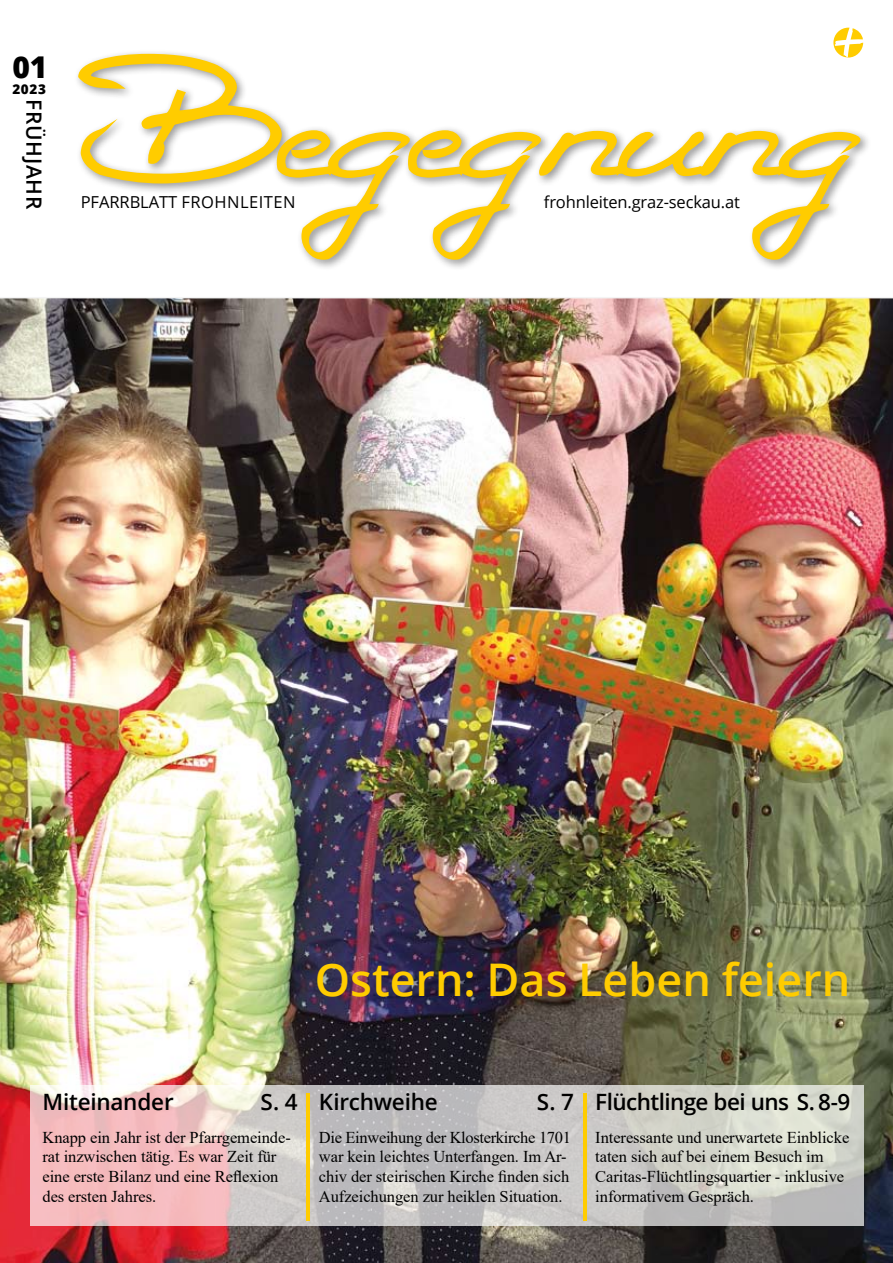
<style>
.page{position:relative;width:893px;height:1263px;background:#fff}
.page>*{position:absolute;margin:0;border:0;box-sizing:border-box;transform-origin:0 0}
.t1{font:201.9px "WIP First Lady";color:#fc0}
.t2{font:600 45px "Open Sans";color:#fc0}
.t3{font:800 30px "Open Sans";color:#000}
.t4{font:600 22.5px "Open Sans";letter-spacing:-.015em;color:#000}
.t5{font:600 21px "Open Sans";letter-spacing:.03em;color:#000}
.t6{font:16.5px/19.8px "Times New Roman";letter-spacing:-.005em;color:#000}
.t7{font:16.5px "Open Sans";letter-spacing:-.005em;color:#000}
.t8{font:16.5px "Open Sans";letter-spacing:.03em;color:#000}
.t9{font:800 13.5px "Open Sans";color:#000}
.s1{font-size:266.25px}
</style>
<div class="page">
<img style="left:0;top:297px;width:893px;height:966px">
<svg style="left:30px;top:1085px;width:833px;height:141px"></svg>
<svg style="left:77px;top:28px;width:786px;height:233px"></svg>
<hr style="left:307px;top:1093px;width:3px;height:127px;background:#fc0">
<hr style="left:583px;top:1093px;width:3px;height:127px;background:#fc0">
<h3 class="t3" style="left:12px;top:44px;width:37px">01</h3>
<p class="t9" style="left:12px;top:79px;width:35px">2023</p>
<p class="t5" style="left:48px;top:99px;width:107px;rotate:90deg">Frühjahr</p>
<h1 class="t1" style="left:94px;top:52px;width:771px"><span class="s1">B</span>egegnung</h1>
<p class="t8" style="left:81px;top:191px;width:216px">PFARRBLATT FROHNLEITEN</p>
<p class="t7" style="left:544px;top:191px;width:197px">frohnleiten.graz-seckau.at</p>
<h2 class="t2" style="left:315px;top:948px;width:537px">Ostern: Das Leben feiern</h2>
<h3 class="t4" style="left:43px;top:1086px;width:133px">Miteinander</h3>
<h3 class="t4" style="left:260px;top:1086px;width:39px">S. 4</h3>
<p class="t6" style="left:43px;top:1127px;width:250px">Knapp ein Jahr ist der Pfarrgemeinde&shy;rat inzwischen tätig. Es war Zeit für eine erste Bilanz und eine Reflexion des ersten Jahres.</p>
<h3 class="t4" style="left:319px;top:1086px;width:120px">Kirchweihe</h3>
<h3 class="t4" style="left:537px;top:1086px;width:39px">S. 7</h3>
<p class="t6" style="left:319px;top:1127px;width:254px">Die Einweihung der Klosterkirche 1701 war kein leichtes Unterfangen. Im Ar&shy;chiv der steirischen Kirche finden sich Aufzeichungen zur heiklen Situation.</p>
<h3 class="t4" style="left:595px;top:1086px;width:257px">Flüchtlinge bei uns S. 8-9</h3>
<p class="t6" style="left:595px;top:1127px;width:256px">Interessante und unerwartete Einblicke taten sich auf bei einem Besuch im Caritas-Flüchtlingsquartier - inklusive informativem Gespräch.</p>
</div>
